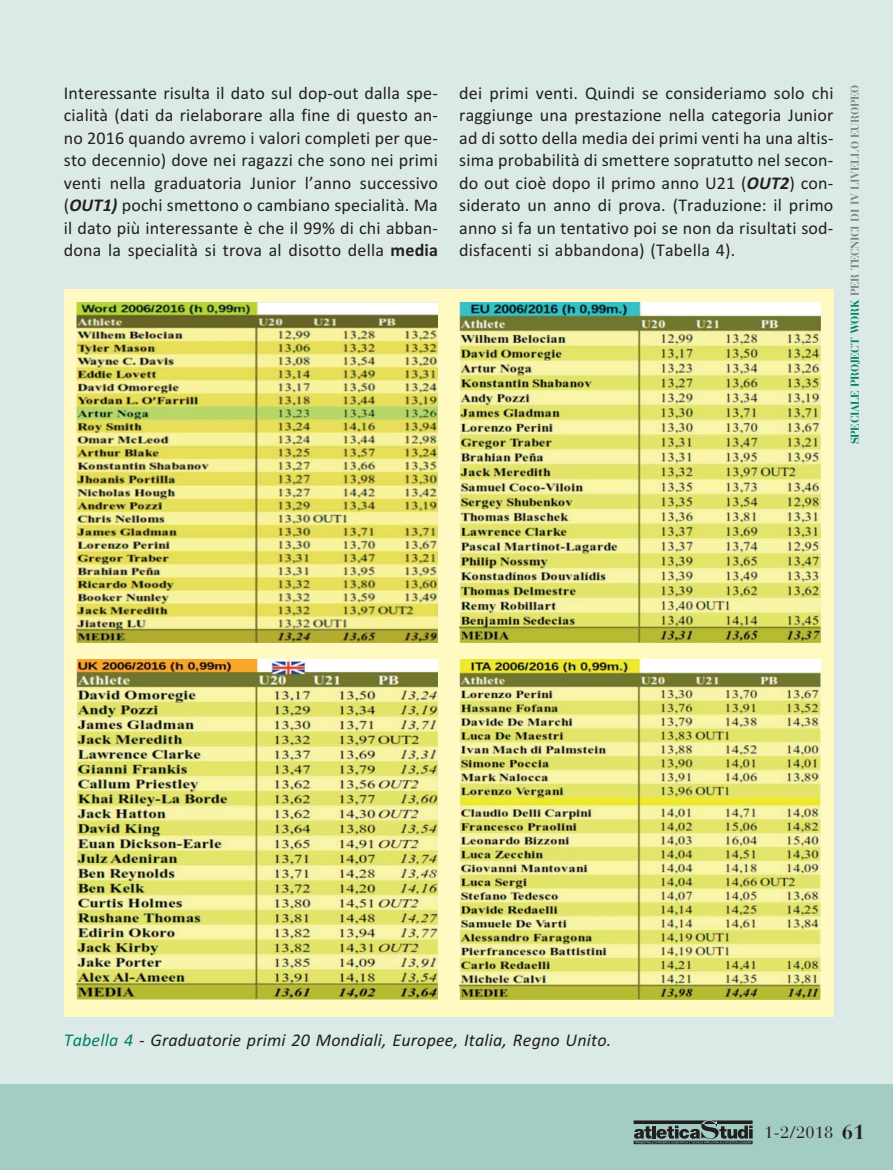
<style>
.page{position:relative;width:893px;height:1170px;background:#fff}
.page>*{position:absolute;margin:0;border:0;box-sizing:border-box;transform-origin:0 0}
.t1{font:18px/22.5px "Calibri";letter-spacing:.01em;color:#231f20;text-align:justify}
.t2{font:italic 18px "Calibri";letter-spacing:.01em;color:#231f20}
.t3{font:16.5px "Bauer Bodoni";color:#231f20}
.t4{font:700 11.25px "Bauer Bodoni";letter-spacing:-.035em;color:#808285}
.s1{font-weight:700;font-style:italic}
.s2{font-weight:700}
.s3{color:#008066}
.s4{font-weight:700;font-size:20.25px}
</style>
<div class="page">
<div style="left:0;top:0;width:893px;height:1093px;background:#dbeae6"></div>
<div style="left:0;top:1084px;width:893px;height:85px;background:#a3ccc3"></div>
<div style="left:64px;top:289px;width:769px;height:727px;background:#fffac2"></div>
<img style="left:77px;top:659px;width:361px;height:340px">
<img style="left:459px;top:659px;width:362px;height:340px">
<img style="left:77px;top:302px;width:361px;height:340px">
<img style="left:459px;top:302px;width:362px;height:340px">
<svg style="left:634px;top:1120px;width:119px;height:24px"></svg>
<p class="t1" style="left:64px;top:83px;width:376px">Interessante risulta il dato sul dop-out dalla spe&shy;cialità (dati da rielaborare alla fine di questo an&shy;no 2016 quando avremo i valori completi per que&shy;sto decennio) dove nei ragazzi che sono nei primi venti nella graduatoria Junior l’anno successivo (<span class="s1">OUT1)</span> pochi smettono o cambiano specialità. Ma il dato più interessante è che il 99% di chi abban - dona la specialità si trova al disotto della <span class="s2">media</span></p>
<p class="t1" style="left:459px;top:83px;width:376px">dei primi venti. Quindi se consideriamo solo chi raggiunge una prestazione nella categoria Junior ad di sotto della media dei primi venti ha una altis - sima probabilità di smettere sopratutto nel se con - do out cioè dopo il primo anno U21 (<span class="s1">OUT2</span>) con - siderato un anno di prova. (Traduzione: il primo anno si fa un tentati vo poi se non da risultati sod&shy;disfacenti si abbandona) (Tabella 4).</p>
<p class="t4" style="left:850px;top:444px;width:360px;rotate:-90deg"><span class="s3">SPECIALE PROJECT WORK</span> PER TECNICI DI IV LIVELLO EUROPEO</p>
<p class="t2" style="left:64px;top:1034px;width:549px"><span class="s3">Tabella 4</span> - Graduatorie primi 20 Mondiali, Europee, Italia, Regno Unito.</p>
<p class="t3" style="left:764px;top:1125px;width:102px">1-2/2018 <span class="s4">61</span></p>
</div>
